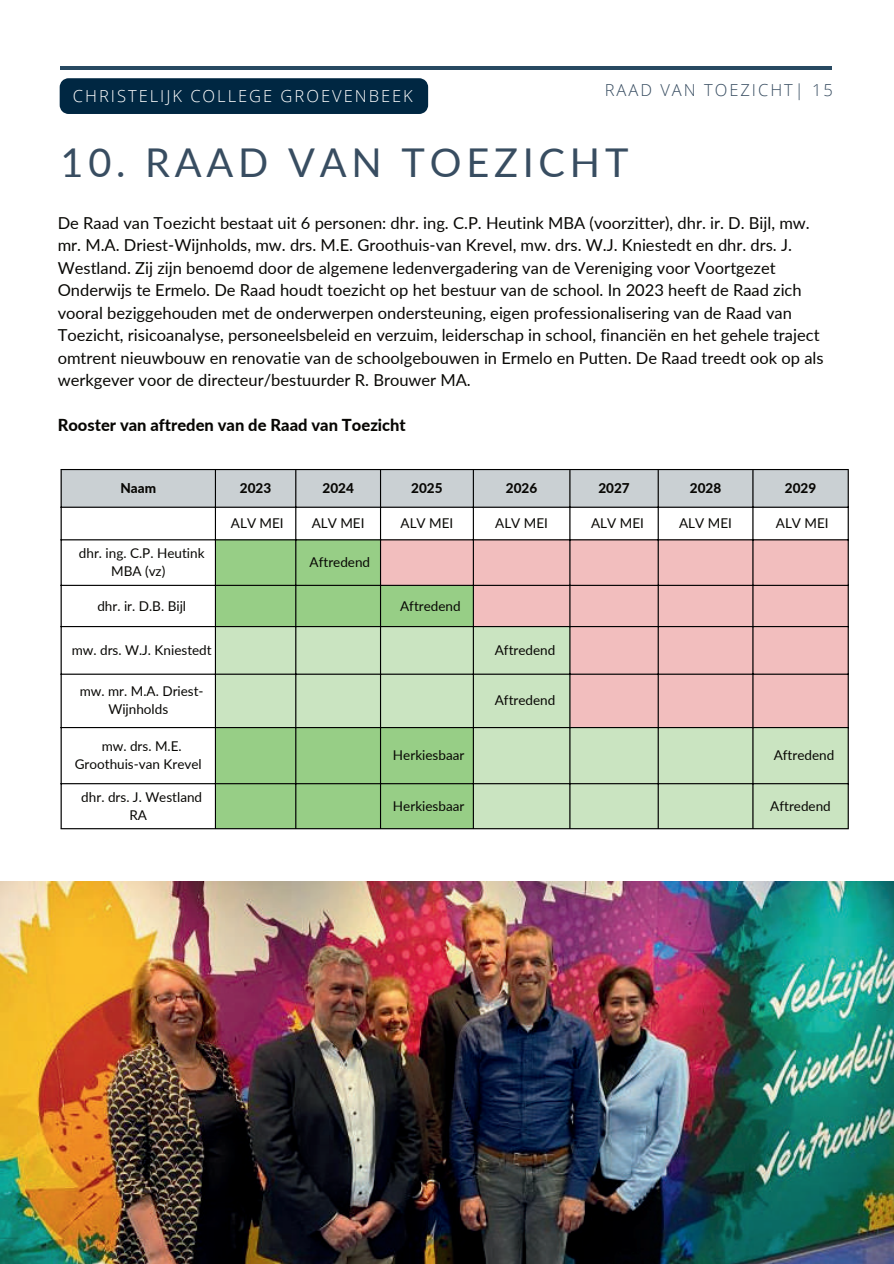
<style>
.page{position:relative;width:894px;height:1264px;background:#fff}
.page>*{position:absolute;margin:0;border:0;box-sizing:border-box;transform-origin:0 0}
.t1{font:39.75px "Lato";letter-spacing:.12em;color:#384d61}
.t2{font:16.5px/22.5px "Lato";color:#080704}
.t3{font:800 16.5px "Lato";color:#080704}
.t4{font:300 16.5px "Open Sans";letter-spacing:.12em;color:#fff}
.t5{font:300 16.5px "Open Sans";letter-spacing:.12em;color:#384d61}
.t6{font:13.5px/18px "Lato";color:#080704;text-align:center}
.t7{font:800 13.5px "Lato";color:#080704}
</style>
<div class="page">
<hr style="left:61px;top:66px;width:770px;height:4px;background:#284961">
<div style="left:62px;top:470px;width:785px;height:36px;background:#cad0d3"></div>
<div style="left:216px;top:540px;width:164px;height:86px;background:#97ce86"></div>
<svg style="left:381px;top:540px;width:466px;height:86px;background:#e6bdb6"></svg>
<svg style="left:216px;top:627px;width:631px;height:201px;background:#c6d5b2"></svg>
<hr style="left:61px;top:470px;width:1px;height:358px;background:#000">
<hr style="left:215px;top:470px;width:1px;height:358px;background:#000">
<hr style="left:295px;top:470px;width:1px;height:358px;background:#000">
<hr style="left:380px;top:470px;width:1px;height:358px;background:#000">
<hr style="left:472px;top:470px;width:2px;height:358px;background:#000">
<hr style="left:569px;top:470px;width:1px;height:358px;background:#000">
<hr style="left:657px;top:470px;width:1px;height:358px;background:#000">
<hr style="left:752px;top:470px;width:1px;height:358px;background:#000">
<hr style="left:847px;top:470px;width:1px;height:358px;background:#000">
<hr style="left:61px;top:469px;width:787px;height:1px;background:#000">
<hr style="left:61px;top:506px;width:787px;height:2px;background:#000">
<hr style="left:61px;top:539px;width:787px;height:1px;background:#000">
<hr style="left:61px;top:585px;width:787px;height:1px;background:#000">
<hr style="left:61px;top:626px;width:787px;height:1px;background:#000">
<hr style="left:61px;top:673px;width:787px;height:1px;background:#000">
<hr style="left:61px;top:727px;width:787px;height:1px;background:#000">
<hr style="left:61px;top:783px;width:787px;height:1px;background:#000">
<hr style="left:61px;top:828px;width:787px;height:1px;background:#000">
<img style="left:0;top:881px;width:893px;height:382px">
<div style="left:60px;top:78px;width:368px;height:36px;background:#002742"></div>
<p class="t4" style="left:73px;top:84px;width:341px">CHRISTELIJK COLLEGE GROEVENBEEK</p>
<p class="t5" style="left:604px;top:79px;width:229px">RAAD VAN TOEZICHT| 15</p>
<h1 class="t1" style="left:61px;top:134px;width:569px">10. RAAD VAN TOEZICHT</h1>
<p class="t2" style="left:58px;top:211px;width:767px">De Raad van Toezicht bestaat uit 6 personen: dhr. ing. C.P. Heutink MBA (voorzitter), dhr. ir. D. Bijl, mw. mr. M.A. Driest-Wijnholds, mw. drs. M.E. Groothuis-van Krevel, mw. drs. W.J. Kniestedt en dhr. drs. J.<br>Westland. Zij zijn benoemd door de algemene ledenvergadering van de Vereniging voor Voortgezet Onderwijs te Ermelo. De Raad houdt toezicht op het bestuur van de school. In 2023 heeft de Raad zich vooral beziggehouden met de onderwerpen ondersteuning, eigen professionalisering van de Raad van Toezicht, risicoanalyse, personeelsbeleid en verzuim, leiderschap in school, financiën en het gehele traject omtrent nieuwbouw en renovatie van de schoolgebouwen in Ermelo en Putten. De Raad treedt ook op als werkgever voor de directeur/bestuurder R. Brouwer MA.</p>
<p class="t3" style="left:58px;top:413px;width:349px">Rooster van aftreden van de Raad van Toezicht</p>
<p class="t7" style="left:120px;top:477px;width:37px">Naam</p>
<p class="t7" style="left:240px;top:477px;width:33px">2023</p>
<p class="t7" style="left:322px;top:477px;width:33px">2024</p>
<p class="t7" style="left:411px;top:477px;width:33px">2025</p>
<p class="t7" style="left:506px;top:477px;width:33px">2026</p>
<p class="t7" style="left:598px;top:477px;width:33px">2027</p>
<p class="t7" style="left:689px;top:477px;width:33px">2028</p>
<p class="t7" style="left:784px;top:477px;width:33px">2029</p>
<p class="t6" style="left:231px;top:513px;width:54px">ALV MEI</p>
<p class="t6" style="left:311px;top:513px;width:54px">ALV MEI</p>
<p class="t6" style="left:400px;top:513px;width:54px">ALV MEI</p>
<p class="t6" style="left:495px;top:513px;width:54px">ALV MEI</p>
<p class="t6" style="left:591px;top:513px;width:54px">ALV MEI</p>
<p class="t6" style="left:679px;top:513px;width:54px">ALV MEI</p>
<p class="t6" style="left:775px;top:513px;width:54px">ALV MEI</p>
<p class="t6" style="left:79px;top:544px;width:127px">dhr. ing. C.P. Heutink<br>MBA (vz)</p>
<p class="t6" style="left:309px;top:553px;width:62px">Aftredend</p>
<p class="t6" style="left:97px;top:596px;width:90px">dhr. ir. D.B. Bijl</p>
<p class="t6" style="left:400px;top:596px;width:62px">Aftredend</p>
<p class="t6" style="left:72px;top:640px;width:141px">mw. drs. W.J. Kniestedt</p>
<p class="t6" style="left:494px;top:640px;width:62px">Aftredend</p>
<p class="t6" style="left:80px;top:681px;width:125px">mw. mr. M.A. Driest-<br>Wijnholds</p>
<p class="t6" style="left:494px;top:690px;width:62px">Aftredend</p>
<p class="t6" style="left:75px;top:736px;width:129px">mw. drs. M.E.<br>Groothuis-van Krevel</p>
<p class="t6" style="left:393px;top:745px;width:73px">Herkiesbaar</p>
<p class="t6" style="left:773px;top:745px;width:62px">Aftredend</p>
<p class="t6" style="left:81px;top:787px;width:122px">dhr. drs. J. Westland<br>RA</p>
<p class="t6" style="left:393px;top:796px;width:73px">Herkiesbaar</p>
<p class="t6" style="left:770px;top:796px;width:62px">Aftredend</p>
</div>
